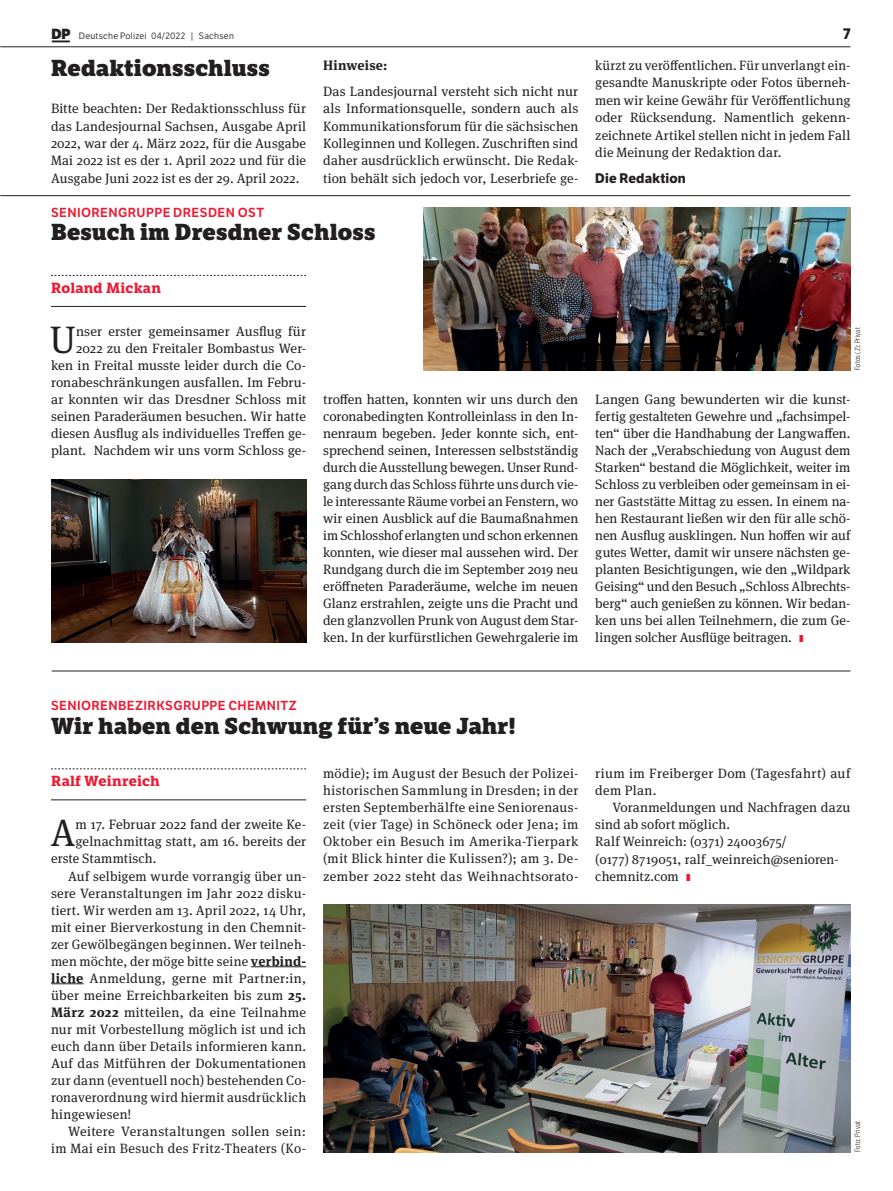
<style>
.page{position:relative;width:893px;height:1191px;background:#fff}
.page>*{position:absolute;margin:0;border:0;box-sizing:border-box;transform-origin:0 0}
.t1{font:38.25px "Meta Serif Pro";color:#231f20}
.t2{font:800 22.5px "LFT Etica Sheriff";letter-spacing:.005em;color:#231f20}
.t3{font:700 15px "LFT Etica";color:#231f20}
.t4{font:700 14.25px "LFT Etica Sheriff";letter-spacing:.015em;color:#ed1a33}
.t5{font:13.5px/17px "Meta Serif Pro";letter-spacing:.01em;color:#231f20;text-align:justify}
.t6{font:13.5px/17px "Meta Serif Pro";letter-spacing:.03em;color:#231f20}
.t7{font:700 13.5px "LFT Etica";letter-spacing:.015em;color:#231f20}
.t8{font:700 13.5px "Meta Serif Pro";letter-spacing:.01em;color:#231f20}
.t9{font:12.75px "LFT Etica SB";letter-spacing:.03em;color:#ed1a33}
.t10{font:9px "LFT Etica Bk";letter-spacing:.025em;color:#231f20}
.t11{font:300 7.5px "LFT Etica Condensed";letter-spacing:.02em;color:#231f20}
.s1{font-family:"LFT Etica XB";font-size:14.25px}
.s2{font-size:9.3px}
.s3{font-family:"LFT Etica";font-weight:700;font-size:9.75px;color:#ed1a33}
.s4{font-weight:700}
</style>
<div class="page">
<svg style="left:52px;top:40px;width:18px;height:2px"></svg>
<svg style="left:51px;top:768px;width:255px;height:1px"></svg>
<hr style="left:51px;top:799px;width:255px;height:1px;background:#231f20">
<hr style="left:251px;top:966px;width:55px;height:1px;background:#231f20">
<hr style="left:51px;top:983px;width:33px;height:1px;background:#231f20">
<svg style="left:51px;top:275px;width:255px;height:1px"></svg>
<hr style="left:51px;top:306px;width:255px;height:1px;background:#231f20">
<hr style="left:0;top:195px;width:850px;height:1px;background:#231f20">
<hr style="left:0;top:47px;width:850px;height:1px;background:#231f20">
<img style="left:52px;top:480px;width:254px;height:162px">
<img style="left:423px;top:207px;width:427px;height:163px">
<img style="left:323px;top:904px;width:527px;height:248px">
<hr style="left:52px;top:670px;width:798px;height:1px;background:#231f20">
<p class="t10" style="left:52px;top:31px;width:184px"><span class="s1">DP</span> Deutsche Polizei 04/2022 <span class="s2">|</span> Sachsen</p>
<p class="t3" style="left:843px;top:25px;width:9px">7</p>
<h2 class="t2" style="left:51px;top:54px;width:220px">Redaktionsschluss</h2>
<p class="t5" style="left:51px;top:99px;width:257px;line-height:17.4px">Bitte beachten: Der Redaktionsschluss für das Landesjournal Sachsen, Ausgabe April 2022, war der 4. März 2022, für die Ausgabe Mai 2022 ist es der 1. April 2022 und für die Ausgabe Juni 2022 ist es der 29. April 2022.</p>
<p class="t8" style="left:323px;top:54px;width:66px">Hinweise:</p>
<p class="t5" style="left:323px;top:82px;width:257px;line-height:17.4px">Das Landesjournal versteht sich nicht nur als Informationsquelle, sondern auch als Kommunikationsforum für die sächsischen Kolleginnen und Kollegen. Zuschriften sind daher ausdrücklich erwünscht. Die Redak&shy;tion behält sich jedoch vor, Leserbriefe ge-</p>
<p class="t9" style="left:51px;top:205px;width:215px">SENIORENGRUPPE DRESDEN OST</p>
<h2 class="t2" style="left:51px;top:218px;width:326px">Besuch im Dresdner Schloss</h2>
<p class="t5" style="left:595px;top:56px;width:257px;line-height:17.4px">kürzt zu veröffentlichen. Für unverlangt ein&shy;gesandte Manuskripte oder Fotos überneh&shy;men wir keine Gewähr für Veröffentlichung oder Rücksendung. Namentlich gekenn&shy;zeichnete Artikel stellen nicht in jedem Fall die Meinung der Redaktion dar.</p>
<p class="t7" style="left:595px;top:170px;width:92px">Die Redaktion</p>
<p class="t4" style="left:51px;top:279px;width:111px">Roland Mickan</p>
<h1 class="t1" style="left:50px;top:312px;width:28px">U</h1>
<p class="t5" style="left:51px;top:322px;width:257px;text-align:right">nser erster gemeinsamer Ausflug für 2022 zu den Freitaler Bombastus Wer&shy;ken in Freital musste leider durch die Co&shy;ronabeschränkungen ausfallen. Im Febru&shy;ar konnten wir das Dresdner Schloss mit seinen Paraderäumen besuchen. Wir hatte diesen Ausflug als individuelles Treffen ge&shy;plant. Nachdem wir uns vorm Schloss ge-</p>
<p class="t11" style="left:853px;top:370px;width:44px;rotate:-90deg">Fotos (2): Privat</p>
<p class="t5" style="left:323px;top:390px;width:257px">troffen hatten, konnten wir uns durch den coronabedingten Kontrolleinlass in den In&shy;nenraum begeben. Jeder konnte sich, ent&shy;sprechend seinen, Interessen selbstständig durch die Ausstellung bewegen. Unser Rund&shy;gang durch das Schloss führte uns durch vie&shy;le interessante Räume vorbei an Fenstern, wo wir einen Ausblick auf die Baumaßnahmen im Schlosshof erlangten und schon erkennen konnten, wie dieser mal aussehen wird. Der Rundgang durch die im September 2019 neu eröffneten Paraderäume, welche im neuen Glanz erstrahlen, zeigte uns die Pracht und den glanzvollen Prunk von August dem Star&shy;ken. In der kurfürstlichen Gewehrgalerie im</p>
<p class="t5" style="left:595px;top:390px;width:257px">Langen Gang bewunderten wir die kunst&shy;fertig gestalteten Gewehre und „fachsimpel&shy;ten“ über die Handhabung der Langwaffen.<br>Nach der „Verabschiedung von August dem Starken“ bestand die Möglichkeit, weiter im Schloss zu verbleiben oder gemeinsam in ei&shy;ner Gaststätte Mittag zu essen. In einem na&shy;hen Restaurant ließen wir den für alle schö&shy;nen Ausflug ausklingen. Nun hoffen wir auf gutes Wetter, damit wir unsere nächsten ge&shy;planten Besichtigungen, wie den „Wildpark Geising“ und den Besuch „Schloss Albrechts&shy;berg“ auch genießen zu können. Wir bedan&shy;ken uns bei allen Teilnehmern, die zum Ge&shy;lingen solcher Ausflüge beitragen. <span class="s3">I</span></p>
<p class="t9" style="left:51px;top:698px;width:247px">SENIORENBEZIRKSGRUPPE CHEMNITZ</p>
<h2 class="t2" style="left:51px;top:711px;width:466px">Wir haben den Schwung für’s neue Jahr!</h2>
<p class="t4" style="left:51px;top:772px;width:110px">Ralf Weinreich</p>
<h1 class="t1" style="left:50px;top:805px;width:27px">A</h1>
<p class="t5" style="left:76px;top:815px;width:232px">m 17. Februar 2022 fand der zweite Ke-</p>
<p class="t5" style="left:323px;top:764px;width:257px">mödie); im August der Besuch der Polizei&shy;historischen Sammlung in Dresden; in der ersten Septemberhälfte eine Seniorenaus&shy;zeit (vier Tage) in Schöneck oder Jena; im Oktober ein Besuch im Amerika-Tierpark (mit Blick hinter die Kulissen?); am 3. De&shy;zember 2022 steht das Weihnachtsorato-</p>
<p class="t6" style="left:595px;top:764px;width:257px">rium im Freiberger Dom (Tagesfahrt) auf dem Plan.</p>
<p class="t5" style="left:595px;top:798px;width:257px;text-align:left;text-indent:17px">Voranmeldungen und Nachfragen dazu sind ab sofort möglich.<br>Ralf Weinreich: (0371) 24003675/<br>(0177) 8719051, ralf_weinreich@senioren&shy;chemnitz.com <span class="s3">I</span></p>
<p class="t5" style="left:76px;top:832px;width:232px">gelnachmittag statt, am 16. bereits der</p>
<p class="t5" style="left:51px;top:849px;width:107px">erste Stammtisch.</p>
<p class="t5" style="left:68px;top:866px;width:240px">Auf selbigem wurde vorrangig über un-</p>
<p class="t5" style="left:51px;top:883px;width:257px">sere Veranstaltungen im Jahr 2022 disku-</p>
<p class="t5" style="left:51px;top:900px;width:257px">tiert. Wir werden am 13. April 2022, 14 Uhr,</p>
<p class="t5" style="left:51px;top:917px;width:257px">mit einer Bierverkostung in den Chemnit-</p>
<p class="t5" style="left:51px;top:934px;width:257px">zer Gewölbegängen beginnen. Wer teilneh-</p>
<p class="t5" style="left:51px;top:951px;width:257px">men möchte, der möge bitte seine <span class="s4">verbind-</span></p>
<p class="t5" style="left:51px;top:968px;width:257px"><span class="s4">liche</span> Anmeldung, gerne mit Partner:in,</p>
<p class="t5" style="left:51px;top:985px;width:257px">über meine Erreichbarkeiten bis zum <span class="s4">25.</span></p>
<p class="t5" style="left:51px;top:1002px;width:257px"><span class="s4">März 2022</span> mitteilen, da eine Teilnahme</p>
<p class="t5" style="left:51px;top:1019px;width:257px">nur mit Vorbestellung möglich ist und ich</p>
<p class="t5" style="left:51px;top:1036px;width:257px">euch dann über Details informieren kann.</p>
<p class="t5" style="left:51px;top:1053px;width:257px">Auf das Mitführen der Dokumentationen</p>
<p class="t5" style="left:51px;top:1070px;width:257px">zur dann (eventuell noch) bestehenden Co-</p>
<p class="t5" style="left:51px;top:1087px;width:257px">ronaverordnung wird hiermit ausdrücklich</p>
<p class="t5" style="left:51px;top:1104px;width:82px">hingewiesen!</p>
<p class="t6" style="left:68px;top:1121px;width:240px">Weitere Veranstaltungen sollen sein:</p>
<p class="t6" style="left:51px;top:1138px;width:257px">im Mai ein Besuch des Fritz-Theaters (Ko-</p>
<p class="t11" style="left:853px;top:1152px;width:32px;rotate:-90deg">Foto: Privat</p>
</div>
